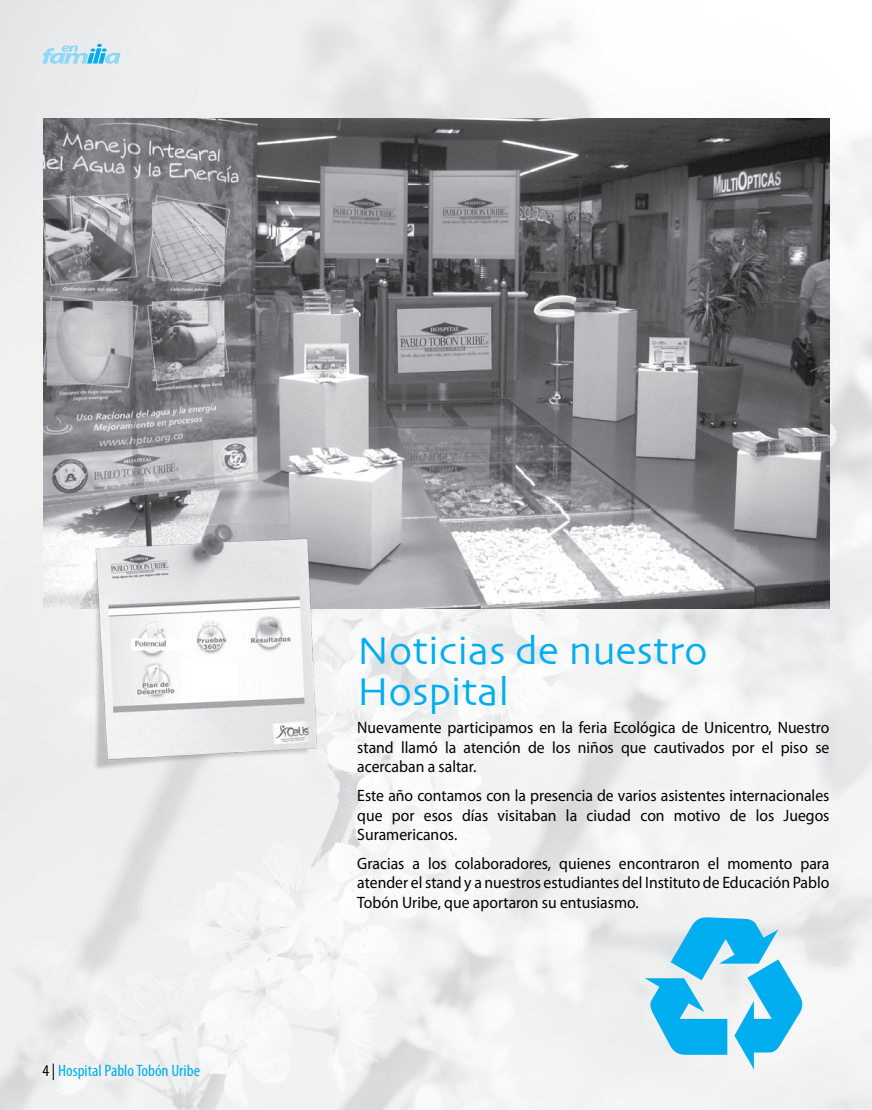
<style>
.page{position:relative;width:872px;height:1110px;background:#fff}
.page>*{position:absolute;margin:0;border:0;box-sizing:border-box;transform-origin:0 0}
.t1{font:40.5px/40.2px "Skia";color:#00aeef}
.t2{font:16.5px/19.8px "Myriad Pro";color:#000;text-align:justify;scale:.95 1}
.t3{font:condensed 16.5px "Myriad Pro";color:#00aeef;scale:1.05 1}
.s1{color:#000}
</style>
<div class="page">
<img style="left:0;top:0;width:872px;height:1110px">
<svg style="left:43px;top:44px;width:78px;height:20px;background:#addcf0"></svg>
<img style="left:44px;top:118px;width:785px;height:491px">
<svg style="left:645px;top:917px;width:159px;height:152px"></svg>
<img style="left:85px;top:518px;width:241px;height:259px">
<p class="t3" style="left:43px;top:1060px;width:151px"><span class="s1">4 |</span> Hospital Pablo Tobón Uribe</p>
<p class="t1" style="left:357px;top:633px;width:352px">Noticias de nuestro<br>Hospital</p>
<p class="t2" style="left:357px;top:717px;width:498px">Nuevamente participamos en la feria Ecológica de Unicentro, Nuestro stand llamó la atención de los niños que cautivados por el piso se acercaban a saltar.</p>
<p class="t2" style="left:357px;top:785px;width:498px">Este año contamos con la presencia de varios asistentes internacionales que por esos días visitaban la ciudad con motivo de los Juegos Suramericanos.</p>
<p class="t2" style="left:357px;top:853px;width:498px">Gracias a los colaboradores, quienes encontraron el momento para atender el stand y a nuestros estudiantes del Instituto de Educación Pablo Tobón Uribe, que aportaron su entusiasmo.</p>
</div>
